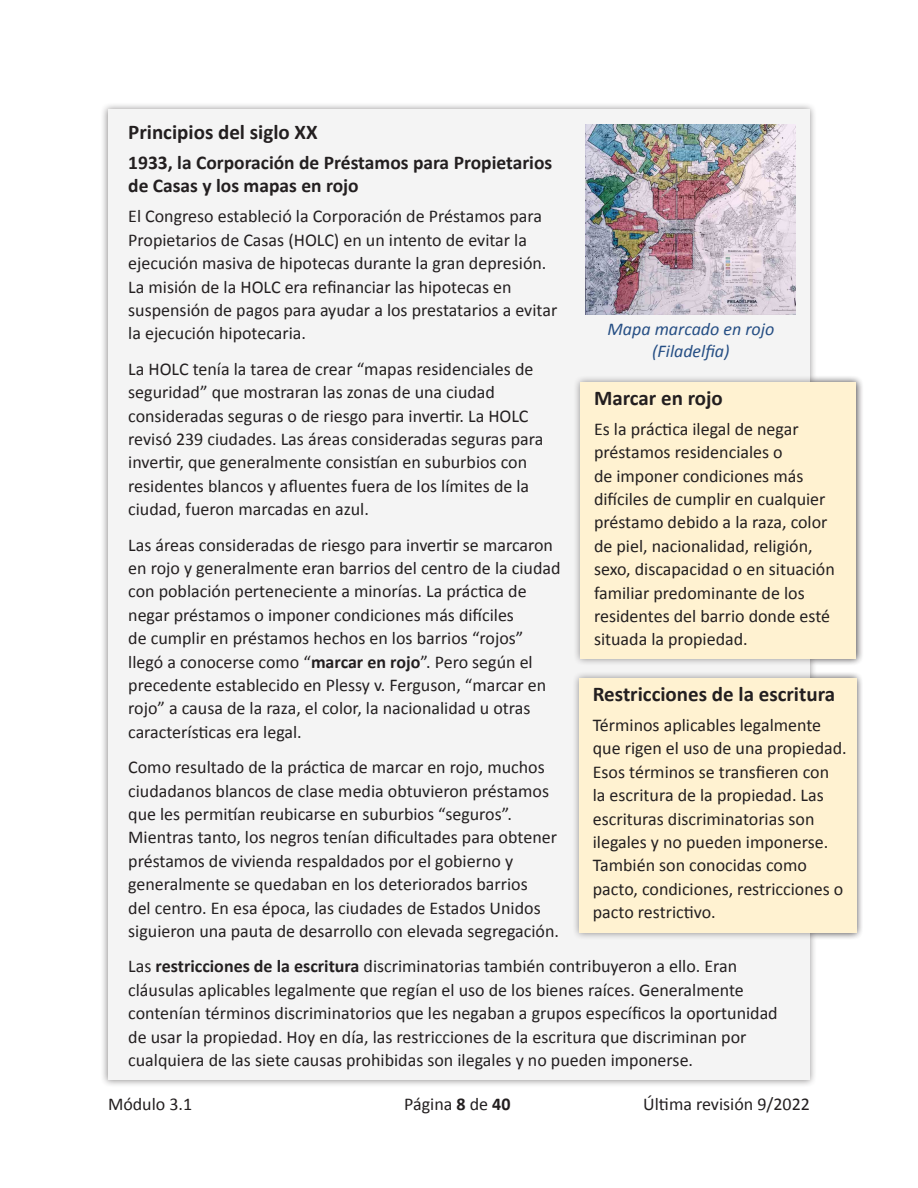
<style>
.page{position:relative;width:918px;height:1188px;background:#fff}
.page>*{position:absolute;margin:0;border:0;box-sizing:border-box;transform-origin:0 0}
.Sticky_Note_Header{font:700 21px "Calibri";color:#231f20}
.Heading_4{font:700 21px "Calibri";color:#231f20}
.Heading_4-2{font:700 19.5px/23.4px "Calibri";color:#231f20}
.Sticky_Note{font:18px/23.4px "Calibri";color:#231f20}
.t1{font:italic 18px/21.6px "Calibri";color:#254e84;text-align:center}
.s1{font-weight:700}
</style>
<div class="page">
<div style="left:101px;top:102px;width:763px;height:985px;background:#231f20;opacity:.5"></div>
<div style="left:108px;top:110px;width:702px;height:970px;background:#f4f4f4"></div>
<div style="left:573px;top:375px;width:291px;height:291px;background:#231f20;opacity:.5"></div>
<div style="left:580px;top:382px;width:276px;height:277px;background:#fff2d1"></div>
<div style="left:572px;top:671px;width:292px;height:269px;background:#231f20;opacity:.5"></div>
<div style="left:579px;top:678px;width:277px;height:255px;background:#fff2d1"></div>
<img style="left:586px;top:124px;width:209px;height:190px">
<h4 class="Heading_4" style="left:128px;top:118px;width:191px">Principios del siglo XX</h4>
<h4 class="Heading_4-2" style="left:128px;top:151px;width:426px">1933, la Corporación de Préstamos para Propietarios de Casas y los mapas en rojo</h4>
<p class="Sticky_Note" style="left:128px;top:205px;width:431px">El Congreso estableció la Corporación de Préstamos para Propietarios de Casas (HOLC) en un intento de evitar la ejecución masiva de hipotecas durante la gran depresión.<br>La misión de la HOLC era refinanciar las hipotecas en suspensión de pagos para ayudar a los prestatarios a evitar la ejecución hipotecaria.</p>
<p class="Sticky_Note" style="left:128px;top:357px;width:417px">La HOLC tenía la tarea de crear “mapas residenciales de seguridad” que mostraran las zonas de una ciudad consideradas seguras o de riesgo para invertir. La HOLC revisó 239 ciudades. Las áreas consideradas seguras para invertir, que generalmente consistían en suburbios con residentes blancos y afluentes fuera de los límites de la ciudad, fueron marcadas en azul.</p>
<p class="Sticky_Note" style="left:128px;top:533px;width:434px">Las áreas consideradas de riesgo para invertir se marcaron en rojo y generalmente eran barrios del centro de la ciudad con población perteneciente a minorías. La práctica de negar préstamos o imponer condiciones más difíciles<br>de cumplir en préstamos hechos en los barrios “rojos” llegó a conocerse como “<span class="s1">marcar en rojo</span>”. Pero según el precedente establecido en Plessy v. Ferguson, “marcar en rojo” a causa de la raza, el color, la nacionalidad u otras características era legal.</p>
<p class="Sticky_Note" style="left:128px;top:756px;width:432px">Como resultado de la práctica de marcar en rojo, muchos ciudadanos blancos de clase media obtuvieron préstamos que les permitían reubicarse en suburbios “seguros”.<br>Mientras tanto, los negros tenían dificultades para obtener préstamos de vivienda respaldados por el gobierno y generalmente se quedaban en los deteriorados barrios<br>del centro. En esa época, las ciudades de Estados Unidos siguieron una pauta de desarrollo con elevada segregación.</p>
<p class="Sticky_Note" style="left:128px;top:955px;width:651px">Las <span class="s1">restricciones de la escritura</span> discriminatorias también contribuyeron a ello. Eran cláusulas aplicables legalmente que regían el uso de los bienes raíces. Generalmente contenían términos discriminatorios que les negaban a grupos específicos la oportunidad de usar la propiedad. Hoy en día, las restricciones de la escritura que discriminan por cualquiera de las siete causas prohibidas son ilegales y no pueden imponerse.</p>
<p class="t1" style="left:607px;top:318px;width:168px">Mapa marcado en rojo (Filadelfia)</p>
<p class="Sticky_Note_Header" style="left:594px;top:384px;width:130px">Marcar en rojo</p>
<p class="Sticky_Note" style="left:594px;top:417px;width:242px">Es la práctica ilegal de negar préstamos residenciales o<br>de imponer condiciones más difíciles de cumplir en cualquier préstamo debido a la raza, color de piel, nacionalidad, religión, sexo, discapacidad o en situación familiar predominante de los residentes del barrio donde esté situada la propiedad.</p>
<p class="Sticky_Note_Header" style="left:593px;top:680px;width:244px">Restricciones de la escritura</p>
<p class="Sticky_Note" style="left:593px;top:713px;width:255px">Términos aplicables legalmente que rigen el uso de una propiedad.<br>Esos términos se transfieren con<br>la escritura de la propiedad. Las escrituras discriminatorias son ilegales y no pueden imponerse.<br>También son conocidas como pacto, condiciones, restricciones o pacto restrictivo.</p>
<p class="Sticky_Note" style="left:108px;top:1092px;width:86px">Módulo 3.1</p>
<p class="Sticky_Note" style="left:404px;top:1092px;width:108px">Página <span class="s1">8</span> de <span class="s1">40</span></p>
<p class="Sticky_Note" style="left:643px;top:1092px;width:168px">Última revisión 9/2022</p>
</div>
